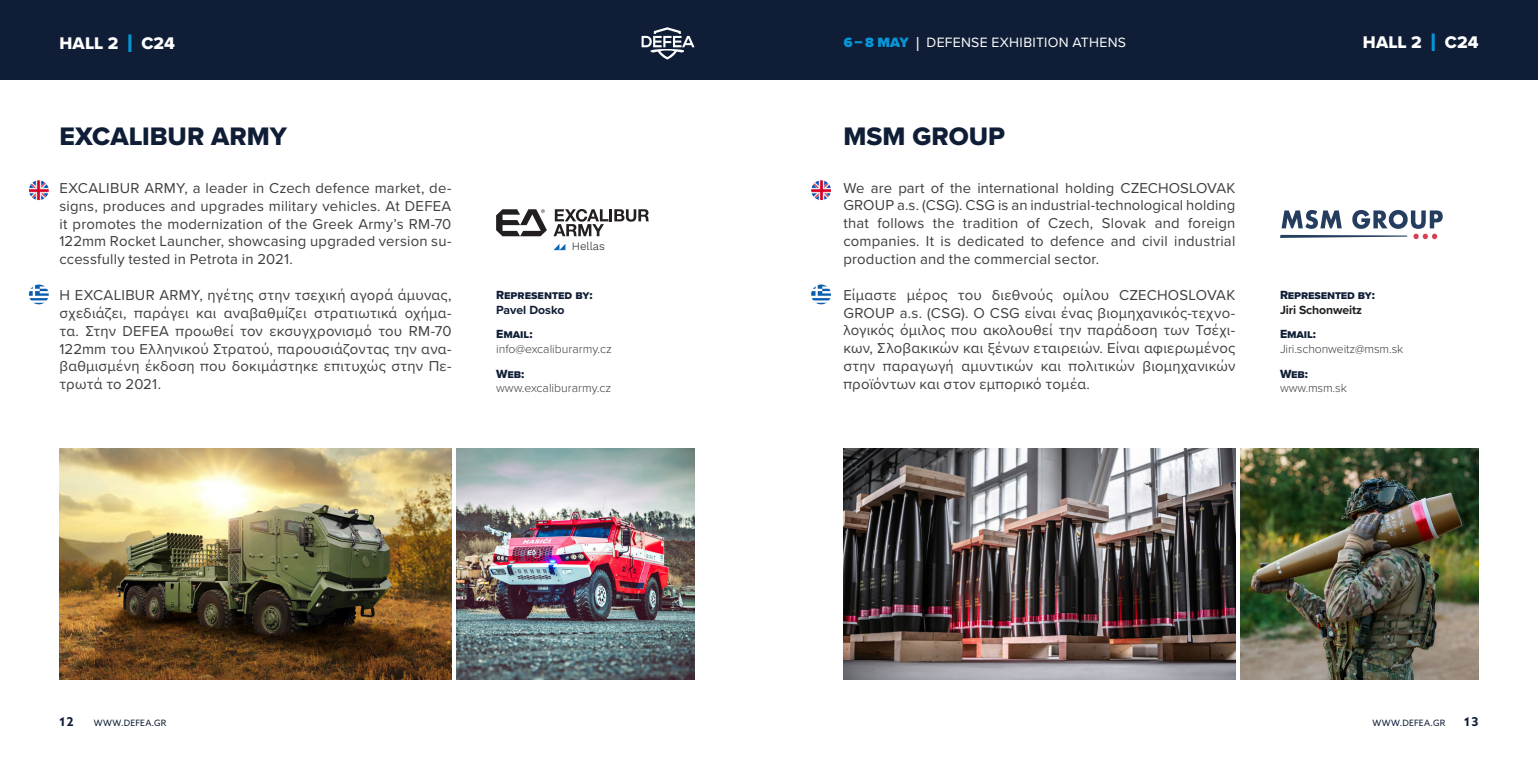
<style>
.page{position:relative;width:1538px;height:769px;background:#fff}
.page>*{position:absolute;margin:0;border:0;box-sizing:border-box;transform-origin:0 0}
.t1{font:26.25px "Proxima Nova Extrabld";color:#0f1e36}
.t2{font:17.5px "Proxima Nova Extrabld";color:#fff}
.t3{font:14.88px/17.8px "Proxima Nova";letter-spacing:.015em;color:#3e3e3f;text-align:justify}
.t4{font:14px "Proxima Nova";letter-spacing:.02em;color:#fff}
.t5{font:300 12.25px/14.7px "Proxima Nova";color:#3e3e3f}
.t6{font:12.25px/14.7px "Proxima Nova Extrabld";letter-spacing:-.01em;color:#0f1e36}
.t7{font:700 12.25px "Azo Sans";color:#0f1e36}
.t8{font:300 11.38px "Work Sans";color:#231f20}
.t9{font:8.75px "Azo Sans";letter-spacing:.03em;color:#0f1e36}
.s1{font-size:26.25px;color:#0696d7}
.s2{font-family:"Proxima Nova";font-weight:700}
.s3{font-family:"Proxima Nova Extrabld";font-weight:400;color:#0f1e36}
.s4{font-weight:900;color:#0696d7}
.s5{font-size:21px}
.s6{font-family:"Proxima Nova";font-weight:700;color:#231f20}
</style>
<div class="page">
<div style="left:0;top:0;width:1538px;height:79px;background:#0f1e36"></div>
<svg style="left:641px;top:27px;width:53px;height:33px"></svg>
<img style="left:60px;top:449px;width:391px;height:231px">
<img style="left:456px;top:449px;width:238px;height:231px">
<img style="left:29px;top:180px;width:20px;height:20px;border-radius:10px">
<img style="left:29px;top:284px;width:20px;height:20px;border-radius:10px">
<svg style="left:553px;top:209px;width:96px;height:27px"></svg>
<svg style="left:496px;top:209px;width:51px;height:27px"></svg>
<svg style="left:553px;top:244px;width:12px;height:6px"></svg>
<img style="left:843px;top:449px;width:392px;height:230px">
<svg style="left:1280px;top:210px;width:163px;height:29px"></svg>
<img style="left:1240px;top:449px;width:238px;height:231px">
<img style="left:811px;top:180px;width:20px;height:20px;border-radius:10px">
<img style="left:811px;top:284px;width:20px;height:20px;border-radius:10px">
<p class="t2" style="left:60px;top:30px;width:117px">HALL 2 <span class="s1">I</span> C24</p>
<p class="t1" style="left:60px;top:116px;width:229px">EXCALIBUR ARMY</p>
<p class="t3" style="left:60px;top:178px;width:393px">EXCALIBUR ARMY, a leader in Czech defence market, de&shy;signs, produces and upgrades military vehicles. At DEFEA it promotes the modernization of the Greek Army’s RM-70<br>122mm Rocket Launcher, showcasing upgraded version su&shy;ccessfully tested in Petrota in 2021.</p>
<p class="t3" style="left:60px;top:285px;width:393px">Η EXCALIBUR ARMY, ηγέτης στην τσεχική αγορά άμυνας, σχεδιάζει, παράγει και αναβαθμίζει στρατιωτικά οχήμα&shy;τα. Στην DEFEA προωθεί τον εκσυγχρονισμό του RM-70<br>122mm του Ελληνικού Στρατού, παρουσιάζοντας την ανα&shy;βαθμισμένη έκδοση που δοκιμάστηκε επιτυχώς στην Πε&shy;τρωτά το 2021.</p>
<p class="t6" style="left:496px;top:287px;width:98px">Represented by:<br><span class="s2">Pavel Dosko</span></p>
<p class="t8" style="left:572px;top:239px;width:35px">Hellas</p>
<p class="t5" style="left:496px;top:326px;width:117px"><span class="s3">Email: </span>info@excaliburarmy.cz</p>
<p class="t5" style="left:496px;top:366px;width:117px"><span class="s3">Web: </span>www.excaliburarmy.cz</p>
<p class="t4" style="left:844px;top:32px;width:284px"><span class="s4">6 – 8 MAY</span> <span class="s5">I</span> DEFENSE EXHIBITION ATHENS</p>
<p class="t2" style="left:1363px;top:30px;width:117px">HALL 2 <span class="s1">I</span> C24</p>
<p class="t1" style="left:843px;top:116px;width:163px">MSM GROUP</p>
<p class="t3" style="left:843px;top:178px;width:393px">We are part of the international holding CZECHOSLOVAK GROUP a.s. (CSG). CSG is an industrial-technological holding that follows the tradition of Czech, Slovak and foreign companies. It is dedicated to defence and civil industrial production and the commercial sector.</p>
<p class="t3" style="left:843px;top:285px;width:393px">Είμαστε μέρος του διεθνούς ομίλου CZECHOSLOVAK GROUP a.s. (CSG). Ο CSG είναι ένας βιομηχανικός-τεχνο&shy;λογικός όμιλος που ακολουθεί την παράδοση των Tσέχι&shy;κων, Σλοβακικών και ξένων εταιρειών. Είναι αφιερωμένος στην παραγωγή αμυντικών και πολιτικών βιομηχανικών προϊόντων και στον εμπορικό τομέα.</p>
<p class="t6" style="left:1280px;top:287px;width:96px">Represented by:<br><span class="s6">Jiri Schonweitz</span></p>
<p class="t5" style="left:1280px;top:326px;width:125px"><span class="s3">Email:<br></span>Jiri.schonweitz@msm.sk</p>
<p class="t5" style="left:1280px;top:366px;width:68px"><span class="s3">Web: </span>www.msm.sk</p>
<p class="t7" style="left:60px;top:714px;width:16px">12</p>
<p class="t9" style="left:94px;top:717px;width:74px">WWW.DEFEA.GR</p>
<p class="t9" style="left:1372px;top:717px;width:74px">WWW.DEFEA.GR</p>
<p class="t7" style="left:1464px;top:714px;width:16px">13</p>
</div>
